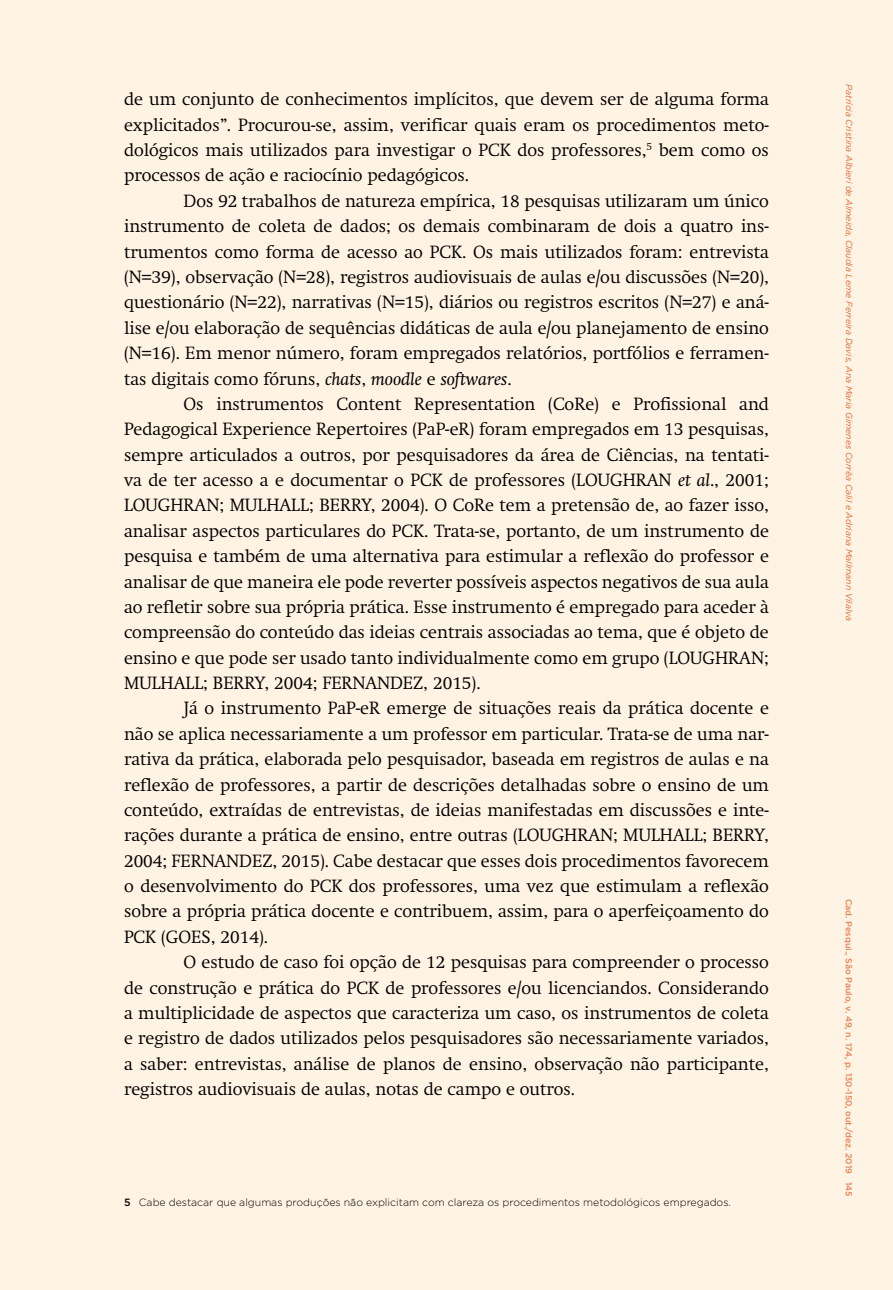
<style>
.page{position:relative;width:893px;height:1290px;background:#fff3e3}
.page>*{position:absolute;margin:0;border:0;box-sizing:border-box;transform-origin:0 0}
.t1{font:300 17.5px/25.4px "Swift";color:#000;text-align:justify}
.t2{font:300 10.5px "Gotham HTF";color:#000}
.t3{font:italic 8.75px "Gotham HTF";color:#e16a39}
.t4{font:500 8.75px "Gotham HTF";color:#e78861}
.s1{font-weight:400;font-style:italic}
.s2{font-weight:500}
</style>
<div class="page">
<p class="t1" style="left:124px;top:87px;width:646px">de um conjunto de conhecimentos implícitos, que devem ser de alguma forma explicitados”. Procurou-se, assim, verificar quais eram os procedimentos meto&shy;dológicos mais utilizados para investigar o PCK dos professores,<sup>5</sup> bem como os processos de ação e raciocínio pedagógicos.</p>
<p class="t1" style="left:124px;top:188px;width:646px;text-indent:60px">Dos 92 trabalhos de natureza empírica, 18 pesquisas utilizaram um único instrumento de coleta de dados; os demais combinaram de dois a quatro ins&shy;trumentos como forma de acesso ao PCK. Os mais utilizados foram: entrevista (N=39), observação (N=28), registros audiovisuais de aulas e/ou discussões (N=20), questionário (N=22), narrativas (N=15), diários ou registros escritos (N=27) e aná&shy;lise e/ou elaboração de sequências didáticas de aula e/ou planejamento de ensino (N=16). Em menor número, foram empregados relatórios, portfólios e ferramen&shy;tas digitais como fóruns, <span class="s1">chats</span>, <span class="s1">moodle</span> e <span class="s1">softwares</span>.</p>
<p class="t1" style="left:124px;top:391px;width:646px;text-indent:60px">Os instrumentos Content Representation (CoRe) e Profissional and Pedagogical Experience Repertoires (PaP-eR) foram empregados em 13 pesquisas, sempre articulados a outros, por pesquisadores da área de Ciências, na tentati&shy;va de ter acesso a e documentar o PCK de professores (LOUGHRAN <span class="s1">et al</span>., 2001; LOUGHRAN; MULHALL; BERRY, 2004). O CoRe tem a pretensão de, ao fazer isso, analisar aspectos particulares do PCK. Trata-se, portanto, de um instrumento de pesquisa e também de uma alternativa para estimular a reflexão do professor e analisar de que maneira ele pode reverter possíveis aspectos negativos de sua aula ao refletir sobre sua própria prática. Esse instrumento é empregado para aceder à compreensão do conteúdo das ideias centrais associadas ao tema, que é objeto de ensino e que pode ser usado tanto individualmente como em grupo (LOUGHRAN; MULHALL; BERRY, 2004; FERNANDEZ, 2015).</p>
<p class="t1" style="left:124px;top:696px;width:646px;text-indent:60px">Já o instrumento PaP-eR emerge de situações reais da prática docente e não se aplica necessariamente a um professor em particular. Trata-se de uma nar&shy;rativa da prática, elaborada pelo pesquisador, baseada em registros de aulas e na reflexão de professores, a partir de descrições detalhadas sobre o ensino de um conteúdo, extraídas de entrevistas, de ideias manifestadas em discussões e inte&shy;rações durante a prática de ensino, entre outras (LOUGHRAN; MULHALL; BERRY, 2004; FERNANDEZ, 2015). Cabe destacar que esses dois procedimentos favorecem o desenvolvimento do PCK dos professores, uma vez que estimulam a reflexão sobre a própria prática docente e contribuem, assim, para o aperfeiçoamento do PCK (GOES, 2014).</p>
<p class="t1" style="left:124px;top:949px;width:646px;text-indent:60px">O estudo de caso foi opção de 12 pesquisas para compreender o processo de construção e prática do PCK de professores e/ou licenciandos. Considerando a multiplicidade de aspectos que caracteriza um caso, os instrumentos de coleta e registro de dados utilizados pelos pesquisadores são necessariamente variados, a saber: entrevistas, análise de planos de ensino, observação não participante, registros audiovisuais de aulas, notas de campo e outros.</p>
<p class="t2" style="left:124px;top:1196px;width:608px"><span class="s2">5</span> Cabe destacar que algumas produções não explicitam com clareza os procedimentos metodológicos empregados.</p>
<p class="t3" style="left:854px;top:84px;width:538px;rotate:90deg">Patrícia Cristina Albieri de Almeida, Claudia Leme Ferreira Davis, Ana Maria Gimenes Corrêa Calil e Adriana Mallmann Vilalva</p>
<p class="t4" style="left:854px;top:899px;width:299px;rotate:90deg">Cad. Pesqui., São Paulo, v. 49, n. 174, p. 130-150, out./dez. 2019 145</p>
</div>
